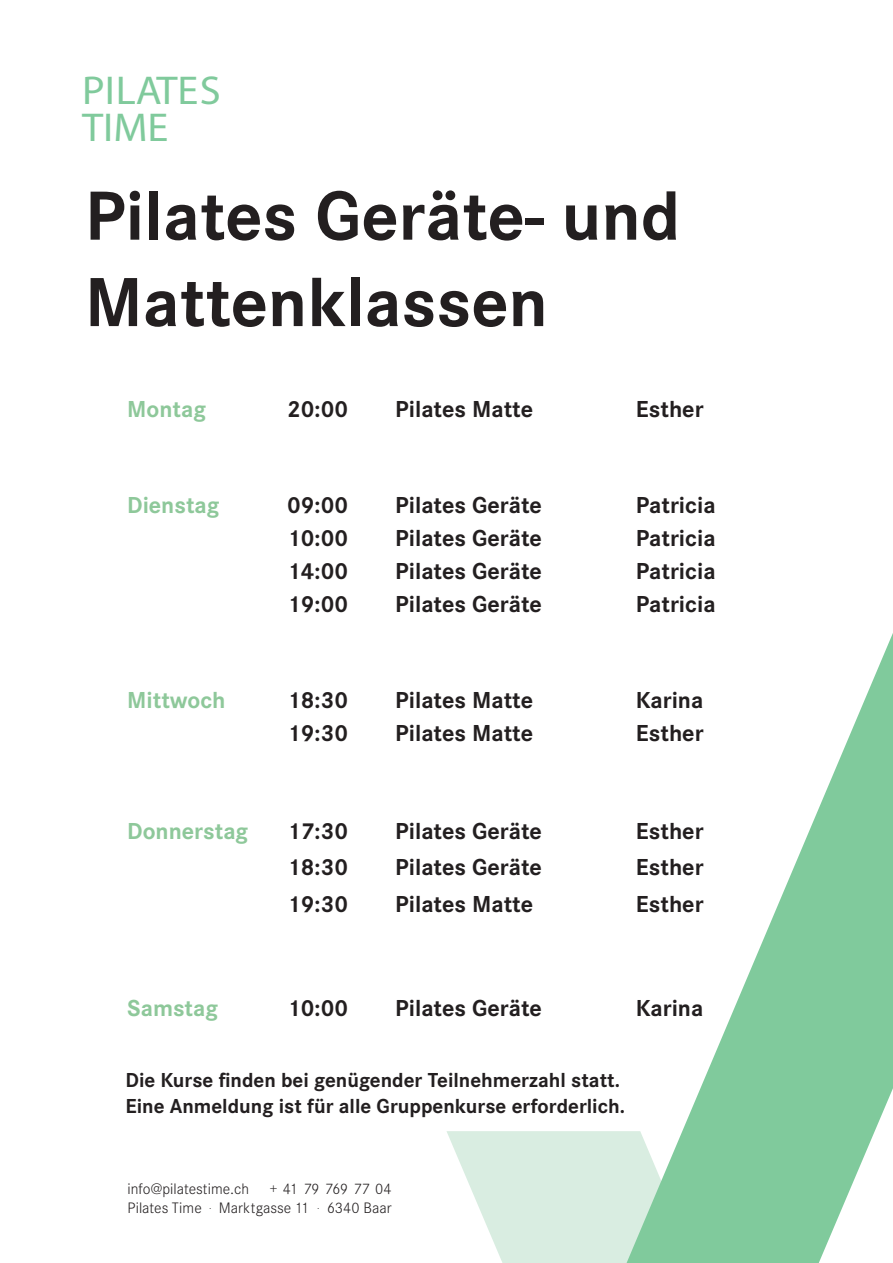
<style>
.page{position:relative;width:893px;height:1263px;background:#fff}
.page>*{position:absolute;margin:0;border:0;box-sizing:border-box;transform-origin:0 0}
.t1{font:700 72px/86.4px "Corporate S";color:#231f20}
.t2{font:40.35px/36.6px "Myriad Pro";color:#80ca9c;scale:1.05 1}
.t3{font:700 24px "Corporate S";color:#231f20}
.t4{font:700 24px "Corporate S";color:#8ec89a}
.t5{font:700 21px "Corporate S";color:#231f20}
.t6{font:300 15.75px "Corporate S Pro";color:#231f20}
</style>
<div class="page">
<svg style="left:446px;top:1131px;width:181px;height:132px"></svg>
<svg style="left:627px;top:633px;width:266px;height:630px"></svg>
<h2 class="t2" style="left:82px;top:72px;width:133px">PILATES<br>TIME</h2>
<p class="t1" style="left:85px;top:170px;width:597px">Pilates Geräte- und<br>Mattenklassen</p>
<p class="t4" style="left:127px;top:392px;width:80px">Montag</p>
<p class="t3" style="left:287px;top:392px;width:62px">20:00</p>
<p class="t3" style="left:395px;top:392px;width:139px">Pilates Matte</p>
<p class="t3" style="left:636px;top:392px;width:69px">Esther</p>
<p class="t4" style="left:127px;top:488px;width:94px">Dienstag</p>
<p class="t3" style="left:287px;top:488px;width:62px">09:00</p>
<p class="t3" style="left:395px;top:488px;width:148px">Pilates Geräte</p>
<p class="t3" style="left:636px;top:488px;width:81px">Patricia</p>
<p class="t3" style="left:287px;top:521px;width:62px">10:00</p>
<p class="t3" style="left:395px;top:521px;width:148px">Pilates Geräte</p>
<p class="t3" style="left:636px;top:521px;width:81px">Patricia</p>
<p class="t3" style="left:287px;top:555px;width:62px">14:00</p>
<p class="t3" style="left:395px;top:555px;width:148px">Pilates Geräte</p>
<p class="t3" style="left:636px;top:555px;width:81px">Patricia</p>
<p class="t3" style="left:287px;top:588px;width:62px">19:00</p>
<p class="t3" style="left:395px;top:588px;width:148px">Pilates Geräte</p>
<p class="t3" style="left:636px;top:588px;width:81px">Patricia</p>
<p class="t4" style="left:127px;top:684px;width:100px">Mittwoch</p>
<p class="t3" style="left:287px;top:684px;width:62px">18:30</p>
<p class="t3" style="left:395px;top:684px;width:139px">Pilates Matte</p>
<p class="t3" style="left:636px;top:684px;width:69px">Karina</p>
<p class="t3" style="left:287px;top:717px;width:62px">19:30</p>
<p class="t3" style="left:395px;top:717px;width:139px">Pilates Matte</p>
<p class="t3" style="left:636px;top:717px;width:69px">Esther</p>
<p class="t4" style="left:127px;top:814px;width:123px">Donnerstag</p>
<p class="t3" style="left:287px;top:814px;width:62px">17:30</p>
<p class="t3" style="left:395px;top:814px;width:148px">Pilates Geräte</p>
<p class="t3" style="left:636px;top:814px;width:69px">Esther</p>
<p class="t3" style="left:287px;top:850px;width:62px">18:30</p>
<p class="t3" style="left:395px;top:850px;width:148px">Pilates Geräte</p>
<p class="t3" style="left:636px;top:850px;width:69px">Esther</p>
<p class="t3" style="left:287px;top:887px;width:62px">19:30</p>
<p class="t3" style="left:395px;top:887px;width:139px">Pilates Matte</p>
<p class="t3" style="left:636px;top:887px;width:69px">Esther</p>
<p class="t4" style="left:127px;top:992px;width:93px">Samstag</p>
<p class="t3" style="left:287px;top:992px;width:62px">10:00</p>
<p class="t3" style="left:395px;top:992px;width:148px">Pilates Geräte</p>
<p class="t3" style="left:636px;top:992px;width:69px">Karina</p>
<p class="t5" style="left:125px;top:1066px;width:496px">Die Kurse finden bei genügender Teilnehmerzahl statt.</p>
<p class="t5" style="left:125px;top:1091px;width:501px">Eine Anmeldung ist für alle Gruppenkurse erforderlich.</p>
<p class="t6" style="left:128px;top:1177px;width:123px">info@pilatestime.ch</p>
<p class="t6" style="left:270px;top:1177px;width:123px">+ 41 79 769 77 04</p>
<p class="t6" style="left:128px;top:1196px;width:266px">Pilates Time . Marktgasse 11 . 6340 Baar</p>
</div>
